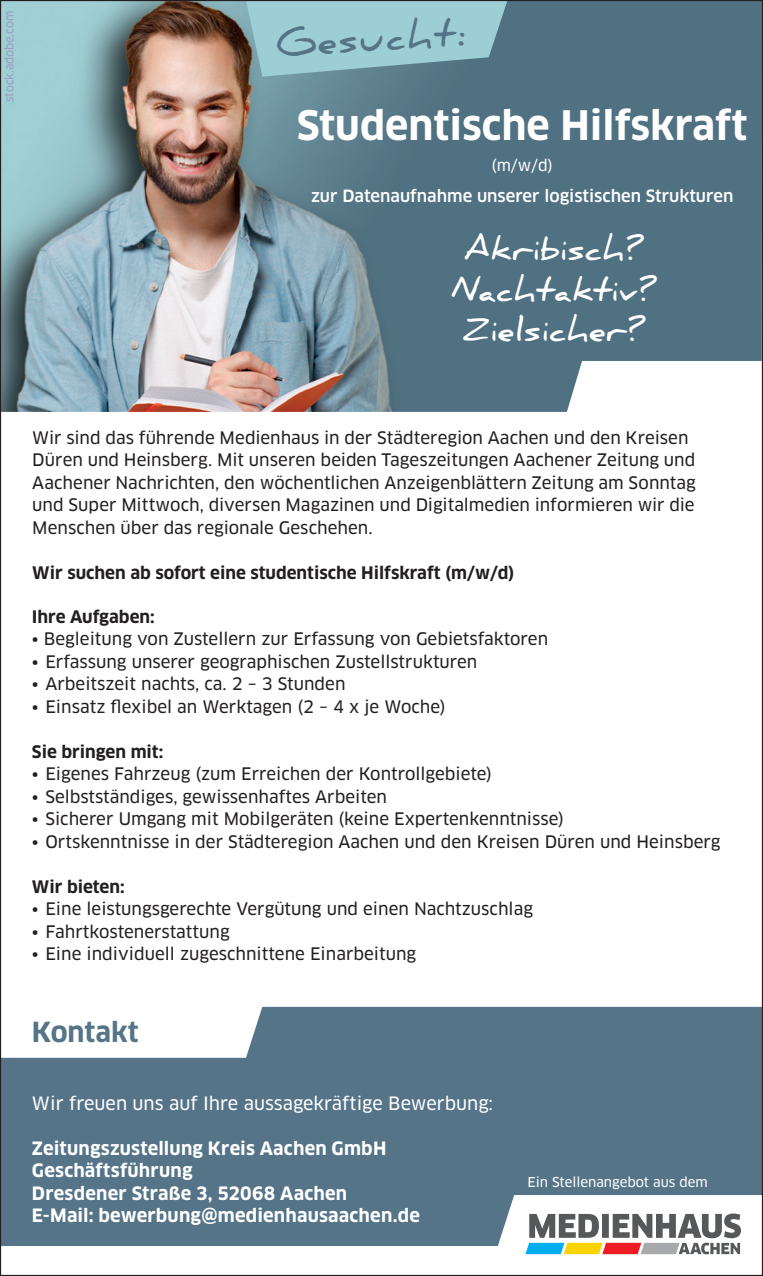
<style>
.page{position:relative;width:763px;height:1276px;background:#fff}
.page>*{position:absolute;margin:0;border:0;box-sizing:border-box;transform-origin:0 0}
.t1{font:700 39.6px "Clan OT";color:#fff}
.t2{font:700 36px "Daniel";color:#557488}
.t3{font:700 31.5px/40.5px "Daniel";letter-spacing:.02em;color:#fff;text-align:center}
.t4{font:700 27px "Clan OT";color:#557488}
.t5{font:700 18px/22.5px "Clan OT";letter-spacing:.01em;color:#fff}
.t6{font:18px "Clan OT News";color:#fff}
.t7{font:16.88px/22.5px "Clan OT News";color:#231f20}
.t8{font:700 16.88px "Clan OT";color:#231f20}
.t9{font:500 16.65px "Clan OT";color:#fff}
.t10{font:15.53px "Clan OT News";color:#fff}
.t11{font:13.28px "Clan OT News";color:#fff}
.t12{font:11.25px "Clan OT News";color:#9b9bc6}
</style>
<div class="page">
<img style="left:2px;top:2px;width:758px;height:410px">
<svg style="left:2px;top:1007px;width:758px;height:188px;background:#648092"></svg>
<svg style="left:2px;top:1195px;width:739px;height:60px;fill:#557488"></svg>
<svg style="left:525px;top:1213px;width:215px;height:41px"></svg>
<svg style="left:245px;top:2px;width:264px;height:75px;background:#90bcc4"></svg>
<p class="t12" style="left:3px;top:102px;width:93px;rotate:-90deg">stock.adobe.com</p>
<h2 class="t2" style="left:275px;top:24px;width:191px;rotate:-4deg">Gesucht:</h2>
<h1 class="t1" style="left:297px;top:102px;width:452px">Studentische Hilfskraft</h1>
<p class="t10" style="left:491px;top:156px;width:63px">(m/w/d)</p>
<p class="t9" style="left:311px;top:186px;width:423px">zur Datenaufnahme unserer logistischen Strukturen</p>
<h3 class="t3" style="left:451px;top:229px;width:208px">Akribisch?<br>Nachtaktiv?<br>Zielsicher?</h3>
<p class="t7" style="left:32px;top:426px;width:664px">Wir sind das führende Medienhaus in der Städteregion Aachen und den Kreisen Düren und Heinsberg. Mit unseren beiden Tageszeitungen Aachener Zeitung und Aachener Nachrichten, den wöchentlichen Anzeigenblättern Zeitung am Sonntag und Super Mittwoch, diversen Magazinen und Digitalmedien informieren wir die Menschen über das regionale Geschehen.</p>
<p class="t8" style="left:32px;top:563px;width:483px">Wir suchen ab sofort eine studentische Hilfskraft (m/w/d)</p>
<p class="t8" style="left:32px;top:606px;width:124px">Ihre Aufgaben:</p>
<p class="t7" style="left:32px;top:628px;width:517px">• Begleitung von Zustellern zur Erfassung von Gebietsfaktoren</p>
<p class="t7" style="left:32px;top:650px;width:447px">• Erfassung unserer geographischen Zustellstrukturen</p>
<p class="t7" style="left:32px;top:673px;width:315px">• Arbeitszeit nachts, ca. 2 – 3 Stunden</p>
<p class="t7" style="left:32px;top:695px;width:415px">• Einsatz flexibel an Werktagen (2 – 4 x je Woche)</p>
<p class="t8" style="left:32px;top:741px;width:133px">Sie bringen mit:</p>
<p class="t7" style="left:32px;top:763px;width:461px">• Eigenes Fahrzeug (zum Erreichen der Kontrollgebiete)</p>
<p class="t7" style="left:32px;top:785px;width:356px">• Selbstständiges, gewissenhaftes Arbeiten</p>
<p class="t7" style="left:32px;top:808px;width:533px">• Sicherer Umgang mit Mobilgeräten (keine Expertenkenntnisse)</p>
<p class="t7" style="left:32px;top:830px;width:689px">• Ortskenntnisse in der Städteregion Aachen und den Kreisen Düren und Heinsberg</p>
<p class="t8" style="left:32px;top:876px;width:94px">Wir bieten:</p>
<p class="t7" style="left:32px;top:898px;width:502px">• Eine leistungsgerechte Vergütung und einen Nachtzuschlag</p>
<p class="t7" style="left:32px;top:920px;width:199px">• Fahrtkostenerstattung</p>
<p class="t7" style="left:32px;top:942px;width:385px">• Eine individuell zugeschnittene Einarbeitung</p>
<h3 class="t4" style="left:32px;top:1016px;width:108px">Kontakt</h3>
<p class="t6" style="left:32px;top:1092px;width:462px">Wir freuen uns auf Ihre aussagekräftige Bewerbung:</p>
<p class="t5" style="left:32px;top:1137px;width:389px">Zeitungszustellung Kreis Aachen GmbH Geschäftsführung<br>Dresdener Straße 3, 52068 Aachen<br>E-Mail: bewerbung@medienhausaachen.de</p>
<p class="t11" style="left:527px;top:1174px;width:182px">Ein Stellenangebot aus dem</p>
</div>
